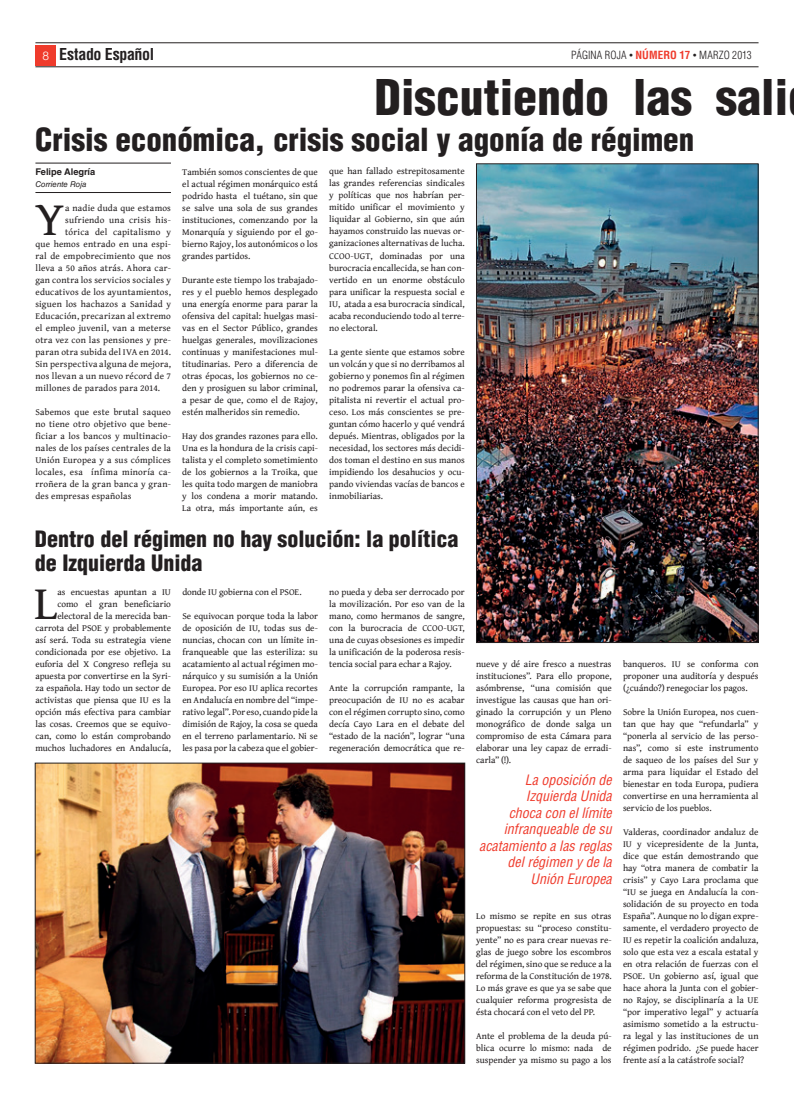
<style>
.page{position:relative;width:794px;height:1106px;background:#fff}
.page>*{position:absolute;margin:0;border:0;box-sizing:border-box;transform-origin:0 0}
.t1{font:48.3px "Gentium Book Basic";color:#231f20}
.t2{font:900 condensed 48px "Helvetica LT Std";color:#231f20}
.t3{font:900 condensed 31px "Helvetica LT Std";color:#231f20}
.t4{font:900 condensed 22px/24px "Helvetica LT Std";color:#231f20}
.t5{font:700 condensed 16px "Helvetica LT Std";letter-spacing:-.025em;color:#231f20}
.t6{font:italic condensed 14px/16.5px "Helvetica LT Std";color:#ef3b2c;text-align:right}
.t7{font:300 condensed 11px "Helvetica LT Std";letter-spacing:.005em;color:#231f20}
.t8{font:9.2px/12px "Gentium Book Basic";color:#231f20;text-align:justify}
.t9{font:9.2px "Gentium Book Basic";letter-spacing:.02em;color:#231f20}
.t10{font:9.2px "Gentium Book Basic";letter-spacing:.025em;color:#231f20}
.t11{font:700 9.2px "Helvetica LT Std";color:#231f20}
.t12{font:italic 8px "Helvetica LT Std";color:#231f20}
.s1{font-weight:300;font-stretch:normal;font-size:12px;color:#fff}
.s2{font-stretch:normal;font-size:8px}
.s3{font-weight:700;color:#ef3b2c}
</style>
<div class="page">
<div style="left:36px;top:45px;width:20px;height:20px;background:#ef3b2c"></div>
<hr style="left:35px;top:67px;width:723px;height:1px;background:#231f20">
<hr style="left:35px;top:43px;width:723px;height:1px;background:#231f20">
<hr style="left:35px;top:163px;width:136px;height:1px;background:#231f20">
<hr style="left:35px;top:192px;width:136px;height:1px;background:#231f20">
<img style="left:37px;top:765px;width:426px;height:296px">
<div style="left:35px;top:763px;width:430px;height:300px;border:1px solid #231f20"></div>
<img style="left:478px;top:165px;width:278px;height:476px">
<div style="left:476px;top:163px;width:282px;height:480px;border:1px solid #231f20"></div>
<h3 class="t5" style="left:43px;top:44px;width:113px"><span class="s1">8</span> Estado Español</h3>
<p class="t7" style="left:571px;top:48px;width:182px">PÁGINA ROJA <span class="s2">•</span> <span class="s3">NÚMERO 17</span> <span class="s2">•</span> MARZO 2013</p>
<h2 class="t2" style="left:374px;top:67px;width:415px">Discutiendo las sali</h2>
<h3 class="t3" style="left:35px;top:120px;width:660px">Crisis económica, crisis social y agonía de régimen</h3>
<p class="t11" style="left:35px;top:166px;width:61px">Felipe Alegría</p>
<p class="t12" style="left:35px;top:179px;width:53px">Corriente Roja</p>
<h1 class="t1" style="left:35px;top:183px;width:31px">Y</h1>
<p class="t10" style="left:65px;top:201px;width:107px">a nadie duda que estamos</p>
<p class="t10" style="left:65px;top:213px;width:107px">sufriendo una crisis his-</p>
<p class="t9" style="left:65px;top:225px;width:107px">tórica del capitalismo y</p>
<p class="t9" style="left:35px;top:237px;width:137px">que hemos entrado en una espi-</p>
<p class="t9" style="left:35px;top:249px;width:137px">ral de empobrecimiento que nos</p>
<p class="t10" style="left:35px;top:261px;width:137px">lleva a 50 años atrás. Ahora car-</p>
<p class="t9" style="left:35px;top:273px;width:137px">gan contra los servicios sociales y</p>
<p class="t9" style="left:35px;top:285px;width:137px">educativos de los ayuntamientos,</p>
<p class="t9" style="left:35px;top:297px;width:137px">siguen los hachazos a Sanidad y</p>
<p class="t10" style="left:35px;top:309px;width:137px">Educación, precarizan al extremo</p>
<p class="t9" style="left:35px;top:321px;width:137px">el empleo juvenil, van a meterse</p>
<p class="t9" style="left:35px;top:333px;width:137px">otra vez con las pensiones y pre-</p>
<p class="t9" style="left:35px;top:345px;width:137px">paran otra subida del IVA en 2014.</p>
<p class="t10" style="left:35px;top:357px;width:137px">Sin perspectiva alguna de mejora,</p>
<p class="t9" style="left:35px;top:369px;width:137px">nos llevan a un nuevo récord de 7</p>
<p class="t9" style="left:35px;top:381px;width:126px">millones de parados para 2014.</p>
<p class="t8" style="left:35px;top:405px;width:137px">Sabemos que este brutal saqueo no tiene otro objetivo que bene&shy;ficiar a los bancos y multinacio&shy;nales de los países centrales de la Unión Europea y a sus cómplices locales, esa ínfima minoría ca&shy;rroñera de la gran banca y gran&shy;des empresas españolas</p>
<p class="t8" style="left:182px;top:165px;width:137px">También somos conscientes de que el actual régimen monárquico está podrido hasta el tuétano, sin que se salve una sola de sus grandes instituciones, comenzando por la Monarquía y siguiendo por el go&shy;bierno Rajoy, los autonómicos o los grandes partidos.</p>
<p class="t8" style="left:182px;top:273px;width:137px">Durante este tiempo los trabajado&shy;res y el pueblo hemos desplegado una energía enorme para parar la ofensiva del capital: huelgas masi&shy;vas en el Sector Público, grandes huelgas generales, movilizaciones continuas y manifestaciones mul&shy;titudinarias. Pero a diferencia de otras épocas, los gobiernos no ce&shy;den y prosiguen su labor criminal, a pesar de que, como el de Rajoy, estén malheridos sin remedio.</p>
<p class="t8" style="left:182px;top:429px;width:137px">Hay dos grandes razones para ello.<br>Una es la hondura de la crisis capi&shy;talista y el completo sometimiento de los gobiernos a la Troika, que les quita todo margen de maniobra y los condena a morir matando.<br>La otra, más importante aún, es</p>
<p class="t8" style="left:329px;top:165px;width:137px">que han fallado estrepitosamente las grandes referencias sindicales y políticas que nos habrían per&shy;mitido unificar el movimiento y liquidar al Gobierno, sin que aún hayamos construido las nuevas or&shy;ganizaciones alternativas de lucha.<br>CCOO-UGT, dominadas por una burocracia encallecida, se han con&shy;vertido en un enorme obstáculo para unificar la respuesta social e IU, atada a esa burocracia sindical, acaba reconduciendo todo al terre&shy;no electoral.</p>
<p class="t8" style="left:329px;top:345px;width:137px">La gente siente que estamos sobre un volcán y que si no derribamos al gobierno y ponemos fin al régimen no podremos parar la ofensiva ca&shy;pitalista ni revertir el actual pro&shy;ceso. Los más conscientes se pre&shy;guntan cómo hacerlo y qué vendrá depués. Mientras, obligados por la necesidad, los sectores más decidi&shy;dos toman el destino en sus manos impidiendo los desahucios y ocu&shy;pando viviendas vacías de bancos e inmobiliarias.</p>
<h3 class="t4" style="left:35px;top:526px;width:425px">Dentro del régimen no hay solución: la política de Izquierda Unida</h3>
<p class="t8" style="left:35px;top:585px;width:137px;text-align:right">as encuestas apuntan a IU como el gran beneficiario electoral de la merecida ban&shy;carrota del PSOE y probablemente así será. Toda su estrategia viene condicionada por ese objetivo. La euforia del X Congreso refleja su apuesta por convertirse en la Syri&shy;za española. Hay todo un sector de activistas que piensa que IU es la opción más efectiva para cambiar las cosas. Creemos que se equivo&shy;can, como lo están comprobando muchos luchadores en Andalucía,</p>
<p class="t8" style="left:182px;top:585px;width:121px">donde IU gobierna con el PSOE.</p>
<h1 class="t1" style="left:34px;top:567px;width:25px">L</h1>
<p class="t8" style="left:182px;top:609px;width:137px">Se equivocan porque toda la labor de oposición de IU, todas sus de&shy;nuncias, chocan con un límite in&shy;franqueable que las esteriliza: su acatamiento al actual régimen mo&shy;nárquico y su sumisión a la Unión Europea. Por eso IU aplica recortes en Andalucía en nombre del “impe&shy;rativo legal”. Por eso, cuando pide la dimisión de Rajoy, la cosa se queda en el terreno parlamentario. Ni se les pasa por la cabeza que el gobier-</p>
<p class="t8" style="left:329px;top:585px;width:137px">no pueda y deba ser derrocado por la movilización. Por eso van de la mano, como hermanos de sangre, con la burocracia de CCOO-UGT, una de cuyas obsesiones es impedir la unificación de la poderosa resis&shy;tencia social para echar a Rajoy.</p>
<p class="t8" style="left:329px;top:681px;width:137px">Ante la corrupción rampante, la preocupación de IU no es acabar con el régimen corrupto sino, como decía Cayo Lara en el debate del “estado de la nación”, lograr “una regeneración democrática que re-</p>
<p class="t8" style="left:476px;top:657px;width:137px">nueve y dé aire fresco a nuestras instituciones”. Para ello propone, asómbrense, “una comisión que investigue las causas que han ori&shy;ginado la corrupción y un Pleno monográfico de donde salga un compromiso de esta Cámara para elaborar una ley capaz de erradi&shy;carla” (!).</p>
<h3 class="t6" style="left:479px;top:771px;width:134px">La oposición de<br>Izquierda Unida<br>choca con el límite infranqueable de su acatamiento a las reglas del régimen y de la<br>Unión Europea</h3>
<p class="t8" style="left:476px;top:909px;width:137px">Lo mismo se repite en sus otras propuestas: su “proceso constitu&shy;yente” no es para crear nuevas re&shy;glas de juego sobre los escombros del régimen, sino que se reduce a la reforma de la Constitución de 1978.<br>Lo más grave es que ya se sabe que cualquier reforma progresista de ésta chocará con el veto del PP.</p>
<p class="t8" style="left:476px;top:1029px;width:137px">Ante el problema de la deuda pú&shy;blica ocurre lo mismo: nada de suspender ya mismo su pago a los</p>
<p class="t8" style="left:623px;top:657px;width:137px">banqueros. IU se conforma con proponer una auditoría y después (¿cuándo?) renegociar los pagos.</p>
<p class="t8" style="left:623px;top:705px;width:137px">Sobre la Unión Europea, nos cuen&shy;tan que hay que “refundarla” y “ponerla al servicio de las perso&shy;nas”, como si este instrumento de saqueo de los países del Sur y arma para liquidar el Estado del bienestar en toda Europa, pudiera convertirse en una herramienta al servicio de los pueblos.</p>
<p class="t8" style="left:623px;top:825px;width:137px">Valderas, coordinador andaluz de IU y vicepresidente de la Junta, dice que están demostrando que hay “otra manera de combatir la crisis” y Cayo Lara proclama que “IU se juega en Andalucía la con&shy;solidación de su proyecto en toda España”. Aunque no lo digan expre&shy;samente, el verdadero proyecto de IU es repetir la coalición andaluza, solo que esta vez a escala estatal y en otra relación de fuerzas con el PSOE. Un gobierno así, igual que hace ahora la Junta con el gobier&shy;no Rajoy, se disciplinaría a la UE “por imperativo legal” y actuaría asimismo sometido a la estructu&shy;ra legal y las instituciones de un régimen podrido. ¿Se puede hacer frente así a la catástrofe social?</p>
</div>
